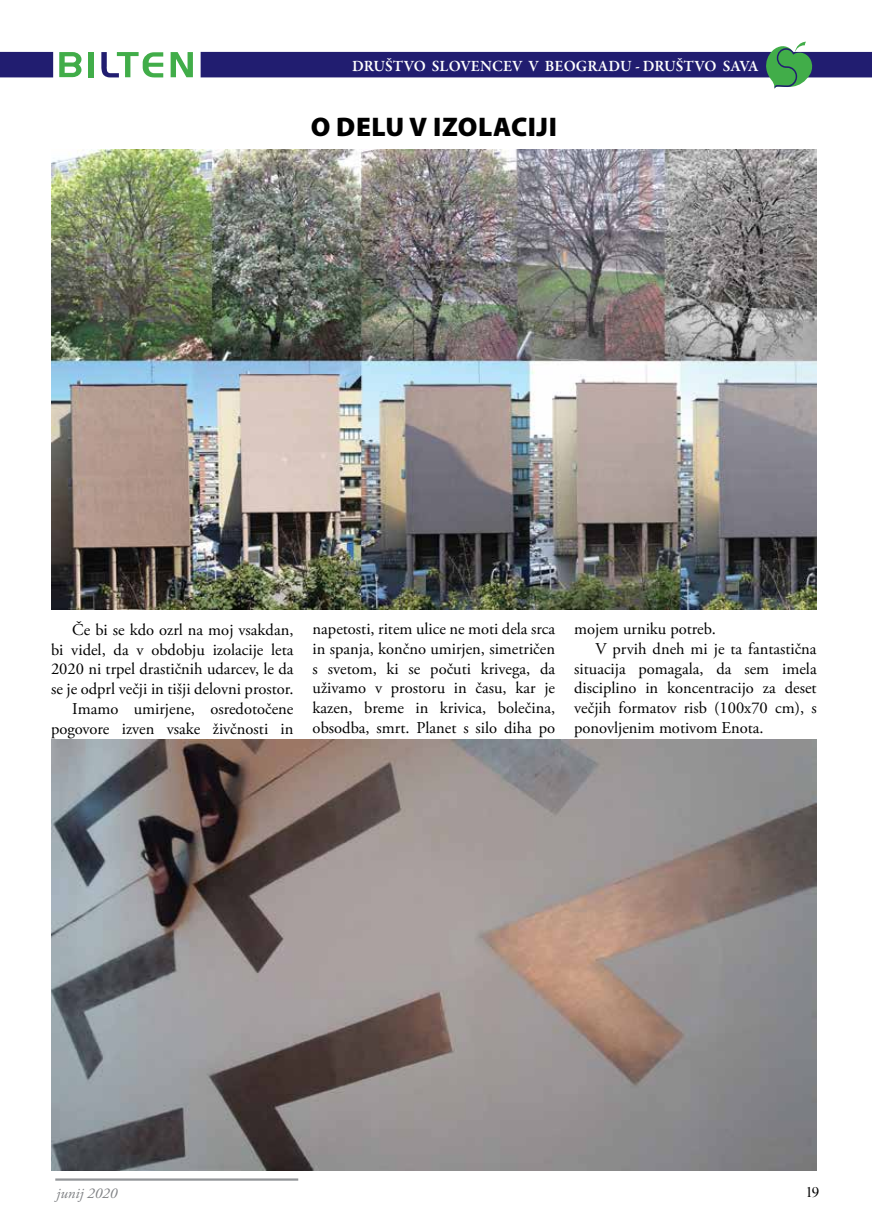
<style>
.page{position:relative;width:872px;height:1221px;background:#fff}
.page>*{position:absolute;margin:0;border:0;box-sizing:border-box;transform-origin:0 0}
.t1{font:900 27px "Myriad Pro";letter-spacing:.02em;color:#000}
.t2{font:16.5px/19.8px "Adobe Garamond Pro";color:#000;text-align:right}
.t3{font:600 15.9px "Garamond Premr Pro";color:#fff}
.t4{font:italic 15px "Adobe Garamond Pro";color:#808285}
.t5{font:15px "C00 L";color:#000}
</style>
<div class="page">
<hr style="left:55px;top:1178px;width:243px;height:2px;background:#939598">
<div style="left:201px;top:52px;width:671px;height:25px;background:#211d70"></div>
<div style="left:0;top:52px;width:53px;height:25px;background:#211d70"></div>
<div style="left:89px;top:52px;width:5px;height:25px;background:#41ad49"></div>
<svg style="left:171px;top:52px;width:22px;height:25px"></svg>
<svg style="left:59px;top:52px;width:22px;height:25px"></svg>
<svg style="left:101px;top:52px;width:62px;height:25px"></svg>
<svg style="left:759px;top:42px;width:53px;height:47px"></svg>
<img style="left:51px;top:150px;width:765px;height:459px">
<img style="left:51px;top:739px;width:765px;height:431px">
<p class="t3" style="left:352px;top:56px;width:408px">DRUŠTVO SLOVENCEV V BEOGRADU - DRUŠTVO SAVA</p>
<h1 class="t1" style="left:311px;top:109px;width:244px">O DELU V IZOLACIJI</h1>
<p class="t2" style="left:51px;top:620px;width:244px">Če bi se kdo ozrl na moj vsakdan,<br>bi videl, da v obdobju izolacije leta 2020 ni trpel drastičnih udarcev, le da se je odprl večji in tišji delovni prostor.<br>Imamo umirjene, osredotočene pogovore izven vsake živčnosti in</p>
<p class="t2" style="left:313px;top:619px;width:244px;text-align:justify">napetosti, ritem ulice ne moti dela srca in spanja, končno umirjen, simetričen s svetom, ki se počuti krivega, da uživamo v prostoru in času, kar je kazen, breme in krivica, bolečina, obsodba, smrt. Planet s silo diha po</p>
<p class="t2" style="left:574px;top:619px;width:143px">mojem urniku potreb.</p>
<p class="t2" style="left:595px;top:639px;width:223px">V prvih dneh mi je ta fantastična</p>
<p class="t2" style="left:574px;top:659px;width:244px">situacija pomagala, da sem imela</p>
<p class="t2" style="left:574px;top:679px;width:244px">disciplino in koncentracijo za deset</p>
<p class="t2" style="left:574px;top:698px;width:244px">večjih formatov risb (100x70 cm), s</p>
<p class="t2" style="left:574px;top:718px;width:191px">ponovljenim motivom Enota.</p>
<p class="t4" style="left:57px;top:1183px;width:62px">junij 2020</p>
<p class="t5" style="left:805px;top:1183px;width:15px">19</p>
</div>
